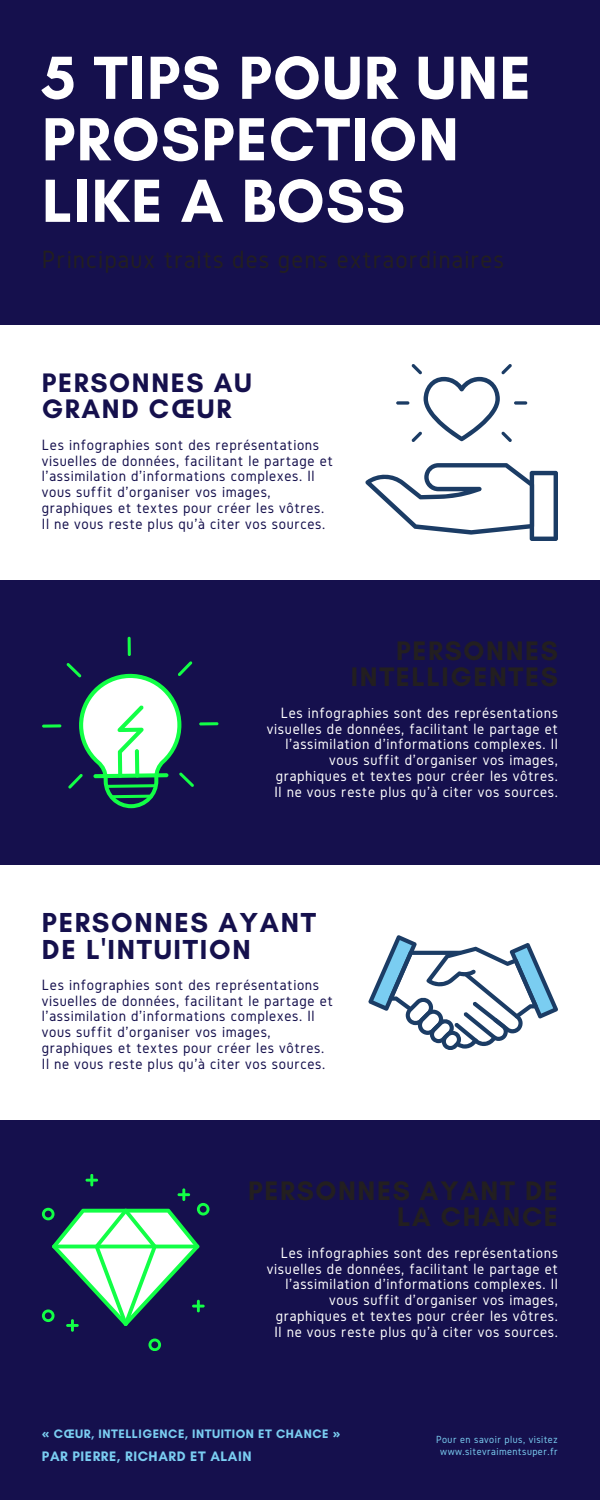
<style>
.page{position:relative;width:600px;height:1500px;background:#15104d}
.page>*{position:absolute;margin:0;border:0;box-sizing:border-box;transform-origin:0 0}
.t1{font:700 62px/61.5px "Glacial Indifference";letter-spacing:.02em;color:#fff}
.t2{font:700 28px/27px "Glacial Indifference";letter-spacing:.06em;color:#15104d}
.t3{font:700 27.2px/26.2px "Glacial Indifference";letter-spacing:.06em;color:#231f20;text-align:right}
.t4{font:700 27.2px/26.2px "Glacial Indifference";letter-spacing:.06em;color:#15104d}
.t5{font:26px "Gidole";letter-spacing:.04em;color:#231f20}
.t6{font:15.5px/15.8px "Gidole";letter-spacing:.04em;color:#15104d}
.t7{font:15.5px/15.8px "Gidole";letter-spacing:.04em;color:#fff;text-align:right}
.t8{font:700 14px "Glacial Indifference";letter-spacing:.04em;color:#7acdf1}
.t9{font:700 12.5px "Glacial Indifference";letter-spacing:.04em;color:#7acdf1}
.t10{font:10.7px/11.2px "Gidole";letter-spacing:.04em;color:#7acdf1;text-align:center}
.s1{font-family:"Noto Sans"}
</style>
<div class="page">
<div style="left:0;top:325px;width:600px;height:255px;background:#fff"></div>
<svg style="left:365px;top:463px;width:193px;height:78px"></svg>
<svg style="left:514px;top:401px;width:13px;height:4px"></svg>
<svg style="left:396px;top:401px;width:13px;height:4px"></svg>
<svg style="left:412px;top:364px;width:100px;height:78px"></svg>
<hr style="left:199px;top:722px;width:19px;height:3px;background:#12ff46;border-radius:2px">
<svg style="left:42px;top:724px;width:19px;height:4px"></svg>
<hr style="left:128px;top:637px;width:3px;height:19px;background:#12ff46;border-radius:2px">
<svg style="left:66px;top:661px;width:128px;height:147px"></svg>
<div style="left:0;top:865px;width:600px;height:255px;background:#fff"></div>
<svg style="left:148px;top:1339px;width:13px;height:12px"></svg>
<svg style="left:42px;top:1174px;width:167px;height:158px"></svg>
<svg style="left:368px;top:935px;width:190px;height:115px"></svg>
<p class="t1" style="left:42px;top:46px;width:491px">5 TIPS POUR UNE<br>PROSPECTION<br>LIKE A BOSS</p>
<p class="t5" style="left:42px;top:245px;width:464px">Principaux traits des gens extraordinaires</p>
<p class="t4" style="left:42px;top:369px;width:211px">PERSONNES AU<br>GRAND CŒUR</p>
<p class="t6" style="left:42px;top:437px;width:292px">Les infographies sont des représentations visuelles de données, facilitant le partage et l'assimilation d'informations complexes. Il vous suffit d'organiser vos images, graphiques et textes pour créer les vôtres.<br>Il ne vous reste plus qu'à citer vos sources.</p>
<p class="t3" style="left:351px;top:637px;width:209px">PERSONNES<br>INTELLIGENTES</p>
<p class="t7" style="left:267px;top:705px;width:293px">Les infographies sont des représentations visuelles de données, facilitant le partage et l'assimilation d'informations complexes. Il vous suffit d'organiser vos images, graphiques et textes pour créer les vôtres.<br>Il ne vous reste plus qu'à citer vos sources.</p>
<p class="t2" style="left:42px;top:909px;width:276px">PERSONNES AYANT<br>DE L'INTUITION</p>
<p class="t6" style="left:42px;top:977px;width:292px">Les infographies sont des représentations visuelles de données, facilitant le partage et l'assimilation d'informations complexes. Il vous suffit d'organiser vos images, graphiques et textes pour créer les vôtres.<br>Il ne vous reste plus qu'à citer vos sources.</p>
<p class="t3" style="left:248px;top:1177px;width:311px">PERSONNES AYANT DE<br>LA CHANCE</p>
<p class="t7" style="left:267px;top:1245px;width:293px">Les infographies sont des représentations visuelles de données, facilitant le partage et l'assimilation d'informations complexes. Il vous suffit d'organiser vos images, graphiques et textes pour créer les vôtres.<br>Il ne vous reste plus qu'à citer vos sources.</p>
<p class="t9" style="left:42px;top:1426px;width:300px"><span class="s1">«</span> CŒUR, INTELLIGENCE, INTUITION ET CHANCE <span class="s1">»</span></p>
<p class="t8" style="left:42px;top:1448px;width:211px">PAR PIERRE, RICHARD ET ALAIN</p>
<p class="t10" style="left:436px;top:1434px;width:123px">Pour en savoir plus, visitez www.sitevraimentsuper.fr</p>
</div>
